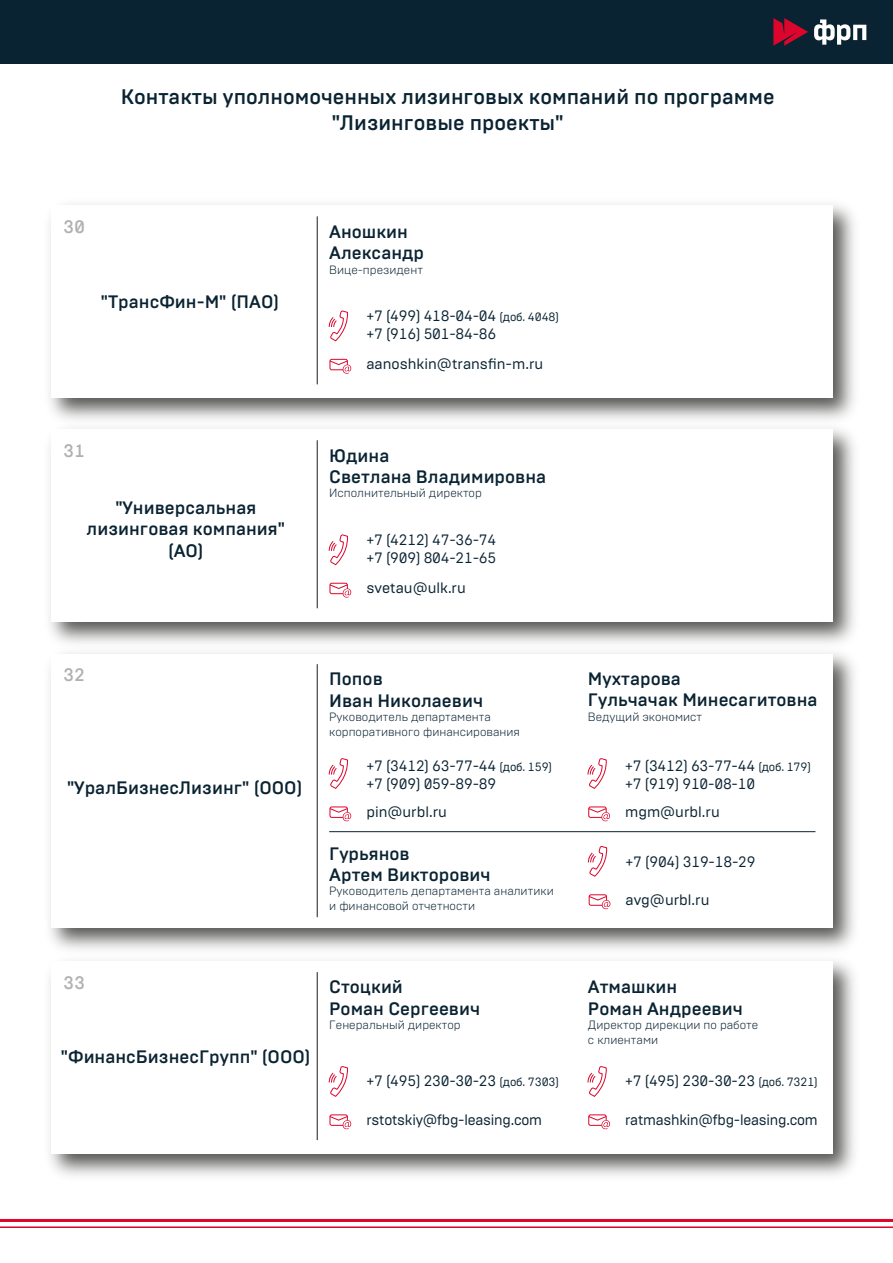
<style>
.page{position:relative;width:893px;height:1263px;background:#fff}
.page>*{position:absolute;margin:0;border:0;box-sizing:border-box;transform-origin:0 0}
.t1{font:500 21px/25.2px "Brutal Type";color:#0a2332;text-align:center}
.t2{font:500 18px/21.6px "Brutal Type";color:#0a2332}
.t3{font:500 18px "Brutal Type";color:#b1b1b1}
.t4{font:15px/18px "Brutal Type";letter-spacing:-.015em;color:#0a2332}
.t5{font:300 12px/14.4px "Brutal Type";color:#0a2332}
.s1{font-size:12px}
</style>
<div class="page">
<div style="left:0;top:0;width:893px;height:64px;background:#0a2332"></div>
<hr style="left:0;top:1219px;width:893px;height:3px;background:#dc052b">
<hr style="left:0;top:1226px;width:893px;height:2px;background:#dc052b">
<svg style="left:773px;top:18px;width:35px;height:28px"></svg>
<svg style="left:814px;top:19px;width:52px;height:26px"></svg>
<img style="left:50px;top:204px;width:804px;height:214px">
<div style="left:51px;top:206px;width:781px;height:192px;background:#fff"></div>
<hr style="left:317px;top:216px;width:1px;height:168px;background:#1d1d1b">
<svg style="left:328px;top:310px;width:20px;height:32px"></svg>
<svg style="left:329px;top:359px;width:22px;height:15px"></svg>
<img style="left:50px;top:418px;width:804px;height:223px">
<div style="left:51px;top:430px;width:781px;height:192px;background:#fff"></div>
<hr style="left:317px;top:440px;width:1px;height:168px;background:#1d1d1b">
<svg style="left:328px;top:534px;width:20px;height:32px"></svg>
<svg style="left:329px;top:582px;width:22px;height:15px"></svg>
<img style="left:50px;top:641px;width:804px;height:308px">
<div style="left:51px;top:654px;width:781px;height:273px;background:#fff"></div>
<hr style="left:317px;top:664px;width:1px;height:253px;background:#1d1d1b">
<svg style="left:328px;top:758px;width:20px;height:31px"></svg>
<svg style="left:329px;top:806px;width:22px;height:15px"></svg>
<svg style="left:588px;top:846px;width:19px;height:31px"></svg>
<svg style="left:588px;top:894px;width:22px;height:15px"></svg>
<svg style="left:587px;top:758px;width:20px;height:31px"></svg>
<svg style="left:588px;top:806px;width:22px;height:15px"></svg>
<hr style="left:329px;top:831px;width:486px;height:1px;background:#0a2332">
<img style="left:50px;top:949px;width:804px;height:227px">
<div style="left:51px;top:961px;width:781px;height:192px;background:#fff"></div>
<hr style="left:317px;top:972px;width:1px;height:168px;background:#1d1d1b">
<svg style="left:328px;top:1066px;width:20px;height:31px"></svg>
<svg style="left:329px;top:1114px;width:22px;height:15px"></svg>
<svg style="left:587px;top:1066px;width:20px;height:31px"></svg>
<svg style="left:588px;top:1114px;width:22px;height:15px"></svg>
<h1 class="t1" style="left:121px;top:85px;width:655px">Контакты уполномоченных лизинговых компаний по программе "Лизинговые проекты"</h1>
<p class="t3" style="left:63px;top:216px;width:24px">30</p>
<p class="t2" style="left:101px;top:291px;width:180px">"ТрансФин-М" (ПАО)</p>
<p class="t3" style="left:63px;top:440px;width:24px">31</p>
<p class="t2" style="left:329px;top:221px;width:97px">Аношкин<br>Александр</p>
<p class="t5" style="left:329px;top:262px;width:95px">Вице-президент</p>
<p class="t4" style="left:366px;top:307px;width:194px">+7 (499) 418-04-04 <span class="s1">(доб. 4048) </span>+7 (916) 501-84-86</p>
<p class="t4" style="left:366px;top:355px;width:178px">aanoshkin@transfin-m.ru</p>
<p class="t2" style="left:329px;top:445px;width:219px">Юдина<br>Светлана Владимировна</p>
<p class="t2" style="left:87px;top:497px;width:200px;text-align:center">"Универсальная лизинговая компания" (АО)</p>
<p class="t3" style="left:63px;top:663px;width:24px">32</p>
<p class="t5" style="left:329px;top:486px;width:154px">Исполнительный директор</p>
<p class="t4" style="left:366px;top:531px;width:132px">+7 (4212) 47-36-74 +7 (909) 804-21-65</p>
<p class="t4" style="left:366px;top:579px;width:101px">svetau@ulk.ru</p>
<p class="t2" style="left:329px;top:668px;width:155px">Попов<br>Иван Николаевич</p>
<p class="t5" style="left:329px;top:710px;width:192px">Руководитель департамента корпоративного финансирования</p>
<p class="t2" style="left:588px;top:669px;width:231px;line-height:21px">Мухтарова<br>Гульчачак Минесагитовна</p>
<p class="t5" style="left:588px;top:710px;width:116px">Ведущий экономист</p>
<p class="t4" style="left:366px;top:757px;width:187px">+7 (3412) 63-77-44 <span class="s1">(доб. 159) </span>+7 (909) 059-89-89</p>
<p class="t4" style="left:625px;top:757px;width:187px">+7 (3412) 63-77-44 <span class="s1">(доб. 179)</span></p>
<p class="t2" style="left:67px;top:777px;width:237px">"УралБизнесЛизинг" (ООО)</p>
<p class="t4" style="left:625px;top:775px;width:132px">+7 (919) 910-08-10</p>
<p class="t4" style="left:366px;top:802px;width:82px">pin@urbl.ru</p>
<p class="t2" style="left:329px;top:842px;width:163px">Гурьянов<br>Артем Викторович</p>
<p class="t5" style="left:329px;top:884px;width:226px">Руководитель департамента аналитики и финансовой отчетности</p>
<p class="t4" style="left:625px;top:802px;width:96px">mgm@urbl.ru</p>
<p class="t4" style="left:625px;top:852px;width:132px">+7 (904) 319-18-29</p>
<p class="t4" style="left:625px;top:890px;width:85px">avg@urbl.ru</p>
<p class="t3" style="left:63px;top:971px;width:24px">33</p>
<p class="t2" style="left:61px;top:1046px;width:251px">"ФинансБизнесГрупп" (ООО)</p>
<p class="t2" style="left:329px;top:976px;width:153px">Стоцкий<br>Роман Сергеевич</p>
<p class="t2" style="left:588px;top:976px;width:156px">Атмашкин<br>Роман Андреевич</p>
<p class="t5" style="left:329px;top:1018px;width:133px">Генеральный директор</p>
<p class="t5" style="left:588px;top:1018px;width:172px">Директор дирекции по работе с клиентами</p>
<p class="t4" style="left:366px;top:1071px;width:194px">+7 (495) 230-30-23 <span class="s1">(доб. 7303)</span></p>
<p class="t4" style="left:366px;top:1110px;width:177px">rstotskiy@fbg-leasing.com</p>
<p class="t4" style="left:625px;top:1071px;width:194px">+7 (495) 230-30-23 <span class="s1">(доб. 7321)</span></p>
<p class="t4" style="left:625px;top:1110px;width:194px">ratmashkin@fbg-leasing.com</p>
</div>
